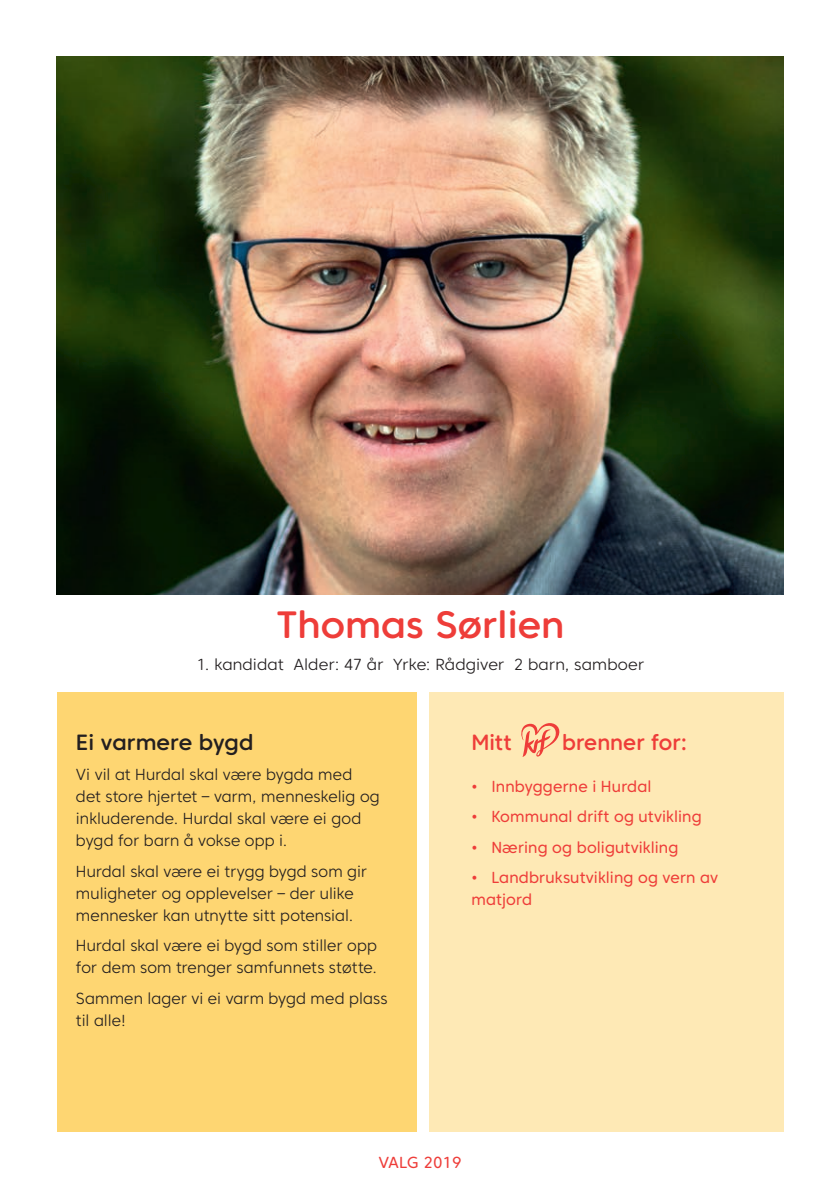
<style>
.page{position:relative;width:840px;height:1191px;background:#fff}
.page>*{position:absolute;margin:0;border:0;box-sizing:border-box;transform-origin:0 0}
.t1{font:500 38px "Core Sans CR 55";color:#ee3d39}
.t2{font:500 22px "Core Sans CR 55";color:#ee3d39;scale:.96 1}
.t3{font:500 22px "Core Sans CR 55";color:#231f20}
.t4{font:300 16px/22px "Core Sans CR 35";letter-spacing:.01em;color:#231f20;scale:.96 1}
.t5{font:16px/22px "Core Sans CR 45";letter-spacing:.005em;color:#ee3d39;scale:.96 1}
.t6{font:300 16px "Core Sans CR 35";letter-spacing:.01em;color:#231f20}
.t7{font:16px "Core Sans CR 45";letter-spacing:.005em;color:#ee3d39}
</style>
<div class="page">
<img style="left:57px;top:57px;width:725px;height:538px">
<div style="left:57px;top:692px;width:359px;height:439px;background:#fed672"></div>
<div style="left:429px;top:692px;width:353px;height:439px;background:#fee9b5"></div>
<svg style="left:521px;top:723px;width:38px;height:34px"></svg>
<h1 class="t1" style="left:276px;top:600px;width:289px">Thomas Sørlien</h1>
<p class="t6" style="left:196px;top:654px;width:449px">1. kandidat Alder: 47 år Yrke: Rådgiver 2 barn, samboer</p>
<h2 class="t3" style="left:76px;top:728px;width:179px">Ei varmere bygd</h2>
<p class="t4" style="left:76px;top:763px;width:318px">Vi vil at Hurdal skal være bygda med det store hjertet – varm, menneskelig og inkluderende. Hurdal skal være ei god bygd for barn å vokse opp i.</p>
<p class="t4" style="left:76px;top:860px;width:304px">Hurdal skal være ei trygg bygd som gir muligheter og opplevelser – der ulike mennesker kan utnytte sitt potensial.</p>
<p class="t4" style="left:76px;top:934px;width:315px">Hurdal skal være ei bygd som stiller opp for dem som trenger samfunnets støtte.</p>
<p class="t4" style="left:76px;top:987px;width:326px">Sammen lager vi ei varm bygd med plass til alle!</p>
<h2 class="t2" style="left:471px;top:728px;width:43px">Mitt</h2>
<h2 class="t2" style="left:562px;top:728px;width:131px">brenner for:</h2>
<p class="t5" style="left:471px;top:775px;width:189px">• Innbyggerne i Hurdal</p>
<p class="t5" style="left:471px;top:805px;width:241px">• Kommunal drift og utvikling</p>
<p class="t5" style="left:471px;top:836px;width:217px">• Næring og boligutvikling</p>
<p class="t5" style="left:471px;top:866px;width:258px">• Landbruksutvikling og vern av matjord</p>
<p class="t7" style="left:378px;top:1152px;width:85px">VALG 2019</p>
</div>
